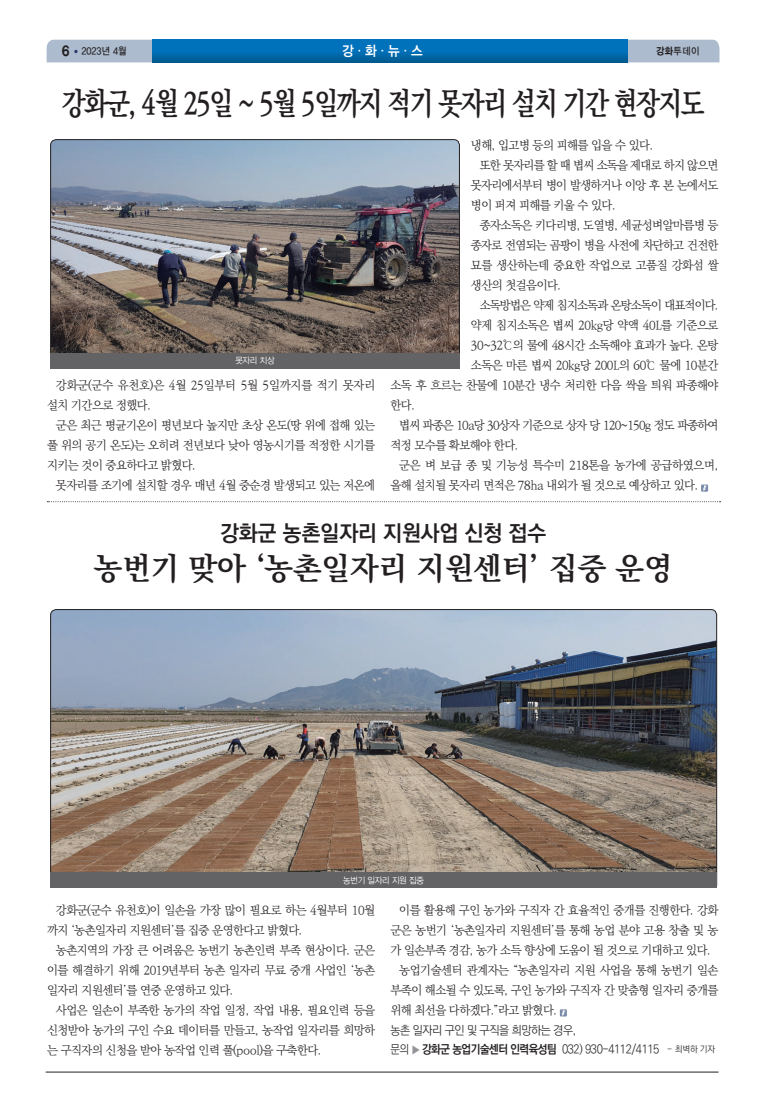
<style>
.page{position:relative;width:766px;height:1112px;background:#fff}
.page>*{position:absolute;margin:0;border:0;box-sizing:border-box;transform-origin:0 0}
.t1{font:700 31px "Ko Pub Batang";letter-spacing:-.06em;color:#231f20;scale:.82 1}
.t2{font:700 31px "Ko Pub Batang";color:#231f20}
.t3{font:700 22px "Ko Pub Dotum";color:#231f20}
.t4{font:14px "YDIYGO340";color:#fff;scale:.9 1}
.t5{font:14px "YDIYGO360";color:#231f20;scale:.9 1}
.t6{font:300 12px/20px "Ko Pub Batang";letter-spacing:-.04em;color:#231f20;text-align:justify}
.t7{font:300 12px "Ko Pub Batang";letter-spacing:-.06em;color:#231f20}
.t8{font:300 12px/19px "Ko Pub Dotum";letter-spacing:-.04em;color:#231f20}
.t9{font:300 12px "Ko Pub Batang";letter-spacing:-.07em;color:#231f20}
.t10{font:300 12px/20px "Ko Pub Batang";letter-spacing:-.015em;color:#231f20}
.t11{font:300 12px "Ko Pub Batang";letter-spacing:-.02em;color:#231f20}
.t12{font:10px "YDIYGO330";color:#231f20;scale:.9 1}
.t13{font:8.8px "YDIYGO320";letter-spacing:-.03em;color:#fff;scale:.93 1}
.s1{font-family:"YDIYGO310";font-size:5px;color:#32336a}
.s2{font-family:"Ko Pub Batang";font-weight:300}
.s3{font-family:"YDIYGO350"}
.s4{font-size:10px;color:#939598}
.s5{font-weight:700}
.s6{font-size:9px}
</style>
<div class="page">
<hr style="left:46px;top:1071px;width:672px;height:1px;background:#231f20">
<div style="left:47px;top:40px;width:672px;height:22px;background:#acbbcd"></div>
<div style="left:153px;top:40px;width:474px;height:22px;background:linear-gradient(to bottom,#0078c8,#01619b)"></div>
<svg style="left:47px;top:501px;width:673px;height:1px"></svg>
<svg style="left:701px;top:484px;width:7px;height:7px"></svg>
<svg style="left:559px;top:1009px;width:7px;height:7px"></svg>
<img style="left:50px;top:139px;width:409px;height:214px">
<div style="left:50px;top:353px;width:409px;height:15px;background:#636366"></div>
<svg style="left:50px;top:609px;width:666px;height:263px;background:#8a8685"></svg>
<div style="left:50px;top:872px;width:666px;height:15px;background:#636366"></div>
<p class="t5" style="left:62px;top:43px;width:9px">6</p>
<p class="t12" style="left:74px;top:45px;width:60px"><span class="s1">●</span> 2023년 4월</p>
<p class="t4" style="left:342px;top:43px;width:91px">강<span class="s2">ㆍ</span>화<span class="s2">ㆍ</span>뉴<span class="s2">ㆍ</span>스</p>
<p class="t12" style="left:656px;top:45px;width:50px"><span class="s3">강화</span>투데이</p>
<h1 class="t1" style="left:62px;top:87px;width:784px">강화군, 4월 25일 ~ 5월 5일까지 적기 못자리 설치 기간 현장지도</h1>
<p class="t13" style="left:235px;top:356px;width:44px">못자리 치상</p>
<p class="t10" style="left:47px;top:375px;width:329px;text-indent:9px">강화군(군수 유천호)은 4월 25일부터 5월 5일까지를 적기 못자리 설치 기간으로 정했다.</p>
<p class="t6" style="left:47px;top:415px;width:329px;text-indent:9px">군은 최근 평균기온이 평년보다 높지만 초상 온도(땅 위에 접해 있는 풀 위의 공기 온도)는 오히려 전년보다 낮아 영농시기를 적정한 시기를 지키는 것이 중요하다고 밝혔다.</p>
<p class="t6" style="left:56px;top:475px;width:320px">못자리를 조기에 설치할 경우 매년 4월 중순경 발생되고 있는 저온에</p>
<p class="t6" style="left:471px;top:136px;width:184px">냉해, 입고병 등의 피해를 입을 수 있다.</p>
<p class="t7" style="left:479px;top:159px;width:240px">또한 못자리를 할 때 볍씨 소독을 제대로 하지 않으면</p>
<p class="t7" style="left:471px;top:179px;width:249px">못자리에서부터 병이 발생하거나 이앙 후 본 논에서도</p>
<p class="t6" style="left:471px;top:196px;width:146px">병이 퍼져 피해를 키울 수 있다.</p>
<p class="t6" style="left:479px;top:216px;width:240px">종자소독은 키다리병, 도열병, 세균성벼알마름병 등</p>
<p class="t7" style="left:471px;top:239px;width:249px">종자로 전염되는 곰팡이 병을 사전에 차단하고 건전한</p>
<p class="t6" style="left:471px;top:256px;width:249px">묘를 생산하는데 중요한 작업으로 고품질 강화섬 쌀</p>
<p class="t6" style="left:471px;top:276px;width:92px">생산의 첫걸음이다.</p>
<p class="t9" style="left:479px;top:299px;width:240px">소독방법은 약제 침지소독과 온탕소독이 대표적이다.</p>
<p class="t6" style="left:471px;top:316px;width:249px">약제 침지소독은 볍씨 20kg당 약액 40L를 기준으로</p>
<p class="t6" style="left:471px;top:336px;width:249px">30~32℃의 물에 48시간 소독해야 효과가 높다. 온탕</p>
<p class="t6" style="left:471px;top:356px;width:249px">소독은 마른 볍씨 20kg당 200L의 60℃ 물에 10분간</p>
<p class="t6" style="left:390px;top:376px;width:329px">소독 후 흐르는 찬물에 10분간 냉수 처리한 다음 싹을 틔워 파종해야</p>
<p class="t6" style="left:390px;top:396px;width:26px">한다.</p>
<p class="t9" style="left:399px;top:419px;width:320px">볍씨 파종은 10a당 30상자 기준으로 상자 당 120~150g 정도 파종하여</p>
<p class="t6" style="left:390px;top:436px;width:129px">적정 모수를 확보해야 한다.</p>
<p class="t11" style="left:399px;top:459px;width:320px">군은 벼 보급 종 및 기능성 특수미 218톤을 농가에 공급하였으며,</p>
<p class="t6" style="left:390px;top:476px;width:309px">올해 설치될 못자리 면적은 78ha 내외가 될 것으로 예상하고 있다.</p>
<h2 class="t3" style="left:220px;top:522px;width:327px">강화군 농촌일자리 지원사업 신청 접수</h2>
<h1 class="t2" style="left:94px;top:552px;width:580px">농번기 맞아 ‘농촌일자리 지원센터’ 집중 운영</h1>
<p class="t13" style="left:343px;top:875px;width:88px">농번기 일자리 지원 집중</p>
<p class="t6" style="left:47px;top:900px;width:329px;text-indent:9px">강화군(군수 유천호)이 일손을 가장 많이 필요로 하는 4월부터 10월 까지 ‘농촌일자리 지원센터’를 집중 운영한다고 밝혔다.</p>
<p class="t6" style="left:47px;top:940px;width:329px;text-indent:9px">농촌지역의 가장 큰 어려움은 농번기 농촌인력 부족 현상이다. 군은 이를 해결하기 위해 2019년부터 농촌 일자리 무료 중개 사업인 ‘농촌 일자리 지원센터’를 연중 운영하고 있다.</p>
<p class="t6" style="left:47px;top:1000px;width:329px;text-indent:9px">사업은 일손이 부족한 농가의 작업 일정, 작업 내용, 필요인력 등을 신청받아 농가의 구인 수요 데이터를 만들고, 농작업 일자리를 희망하 는 구직자의 신청을 받아 농작업 인력 풀(pool)을 구축한다.</p>
<p class="t6" style="left:399px;top:900px;width:320px">이를 활용해 구인 농가와 구직자 간 효율적인 중개를 진행한다. 강화</p>
<p class="t6" style="left:390px;top:920px;width:329px">군은 농번기 ‘농촌일자리 지원센터’를 통해 농업 분야 고용 창출 및 농</p>
<p class="t6" style="left:390px;top:940px;width:322px">가 일손부족 경감, 농가 소득 향상에 도움이 될 것으로 기대하고 있다.</p>
<p class="t6" style="left:399px;top:960px;width:320px">농업기술센터 관계자는 “농촌일자리 지원 사업을 통해 농번기 일손</p>
<p class="t6" style="left:390px;top:980px;width:329px">부족이 해소될 수 있도록, 구인 농가와 구직자 간 맞춤형 일자리 중개를</p>
<p class="t6" style="left:390px;top:1000px;width:168px">위해 최선을 다하겠다.”라고 밝혔다.</p>
<p class="t8" style="left:390px;top:1021px;width:326px">농촌 일자리 구인 및 구직을 희망하는 경우,<br>문의 <span class="s4">▶</span> <span class="s5">강화군 농업기술센터 인력육성팀</span> 032) 930-4112/4115 <span class="s6">- 최벽하 기자</span></p>
</div>
